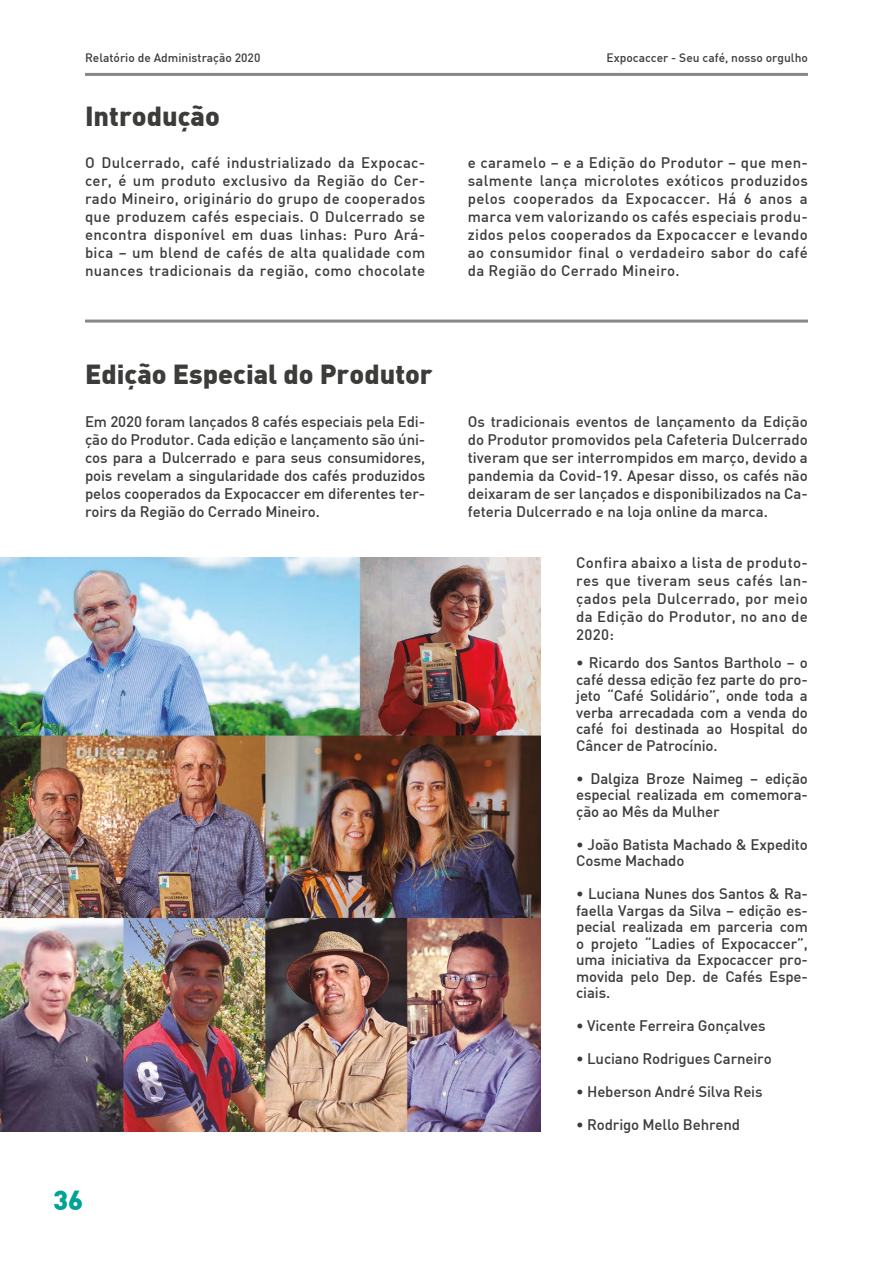
<style>
.page{position:relative;width:893px;height:1263px;background:#fff}
.page>*{position:absolute;margin:0;border:0;box-sizing:border-box;transform-origin:0 0}
.t1{font:900 27px "DIN";color:#3c3c3b}
.t2{font:900 27px "DIN";color:#00a295}
.t3{font:500 15px/18px "DIN";letter-spacing:-.01em;color:#3c3c3b;text-align:justify}
.t4{font:500 12px "DIN";color:#3c3c3b}
</style>
<div class="page">
<hr style="left:85px;top:73px;width:723px;height:3px;background:#878787">
<img style="left:0;top:557px;width:541px;height:574px">
<hr style="left:85px;top:320px;width:723px;height:3px;background:#878787">
<p class="t4" style="left:85px;top:50px;width:177px">Relatório de Administração 2020</p>
<p class="t4" style="left:606px;top:50px;width:203px">Expocaccer - Seu café, nosso orgulho</p>
<h1 class="t1" style="left:85px;top:98px;width:136px">Introdução</h1>
<p class="t3" style="left:85px;top:153px;width:342px">O Dulcerrado, café industrializado da Expocac&shy;cer, é um produto exclusivo da Região do Cer&shy;rado Mineiro, originário do grupo de cooperados que produzem cafés especiais. O Dulcerrado se encontra disponível em duas linhas: Puro Ará&shy;bica – um blend de cafés de alta qualidade com nuances tradicionais da região, como chocolate</p>
<p class="t3" style="left:468px;top:153px;width:342px">e caramelo – e a Edição do Produtor – que men&shy;salmente lança microlotes exóticos produzidos pelos cooperados da Expocaccer. Há 6 anos a marca vem valorizando os cafés especiais produ&shy;zidos pelos cooperados da Expocaccer e levando ao consumidor final o verdadeiro sabor do café da Região do Cerrado Mineiro.</p>
<h1 class="t1" style="left:85px;top:356px;width:349px">Edição Especial do Produtor</h1>
<p class="t3" style="left:85px;top:412px;width:342px">Em 2020 foram lançados 8 cafés especiais pela Edi&shy;ção do Produtor. Cada edição e lançamento são úni&shy;cos para a Dulcerrado e para seus consumidores, pois revelam a singularidade dos cafés produzidos pelos cooperados da Expocaccer em diferentes ter&shy;roirs da Região do Cerrado Mineiro.</p>
<h1 class="t2" style="left:53px;top:1182px;width:32px">36</h1>
<p class="t3" style="left:468px;top:412px;width:342px">Os tradicionais eventos de lançamento da Edição do Produtor promovidos pela Cafeteria Dulcerrado tiveram que ser interrompidos em março, devido a pandemia da Covid-19. Apesar disso, os cafés não deixaram de ser lançados e disponibilizados na Ca&shy;feteria Dulcerrado e na loja online da marca.</p>
<p class="t3" style="left:576px;top:553px;width:233px">Confira abaixo a lista de produto&shy;res que tiveram seus cafés lan&shy;çados pela Dulcerrado, por meio da Edição do Produtor, no ano de 2020:</p>
<p class="t3" style="left:576px;top:654px;width:233px;line-height:16.5px">• Ricardo dos Santos Bartholo – o café dessa edição fez parte do pro&shy;jeto “Café Solidário”, onde toda a verba arrecadada com a venda do café foi destinada ao Hospital do Câ ncer de Patrocínio.</p>
<p class="t3" style="left:576px;top:769px;width:233px;line-height:16.5px">• Dalgiza Broze Naimeg – edição especial realizada em comemora&shy;ção ao Mês da Mulher</p>
<p class="t3" style="left:576px;top:835px;width:233px;line-height:16.5px">• João Batista Machado &amp; Expedito<br>Cosme Machado</p>
<p class="t3" style="left:576px;top:885px;width:233px;line-height:16.5px">• Luciana Nunes dos Santos &amp; Ra&shy;faella Vargas da Silva – edição es&shy;pecial realizada em parceria com o projeto “Ladies of Expocaccer”, uma iniciativa da Expocaccer pro&shy;movida pelo Dep. de Cafés Espe&shy;ciais.</p>
<p class="t3" style="left:576px;top:1016px;width:191px">• Vicente Ferreira Gonçalves</p>
<p class="t3" style="left:576px;top:1049px;width:197px">• Luciano Rodrigues Carneiro</p>
<p class="t3" style="left:576px;top:1082px;width:188px">• Heberson André Silva Reis</p>
<p class="t3" style="left:576px;top:1115px;width:165px">• Rodrigo Mello Behrend</p>
</div>
